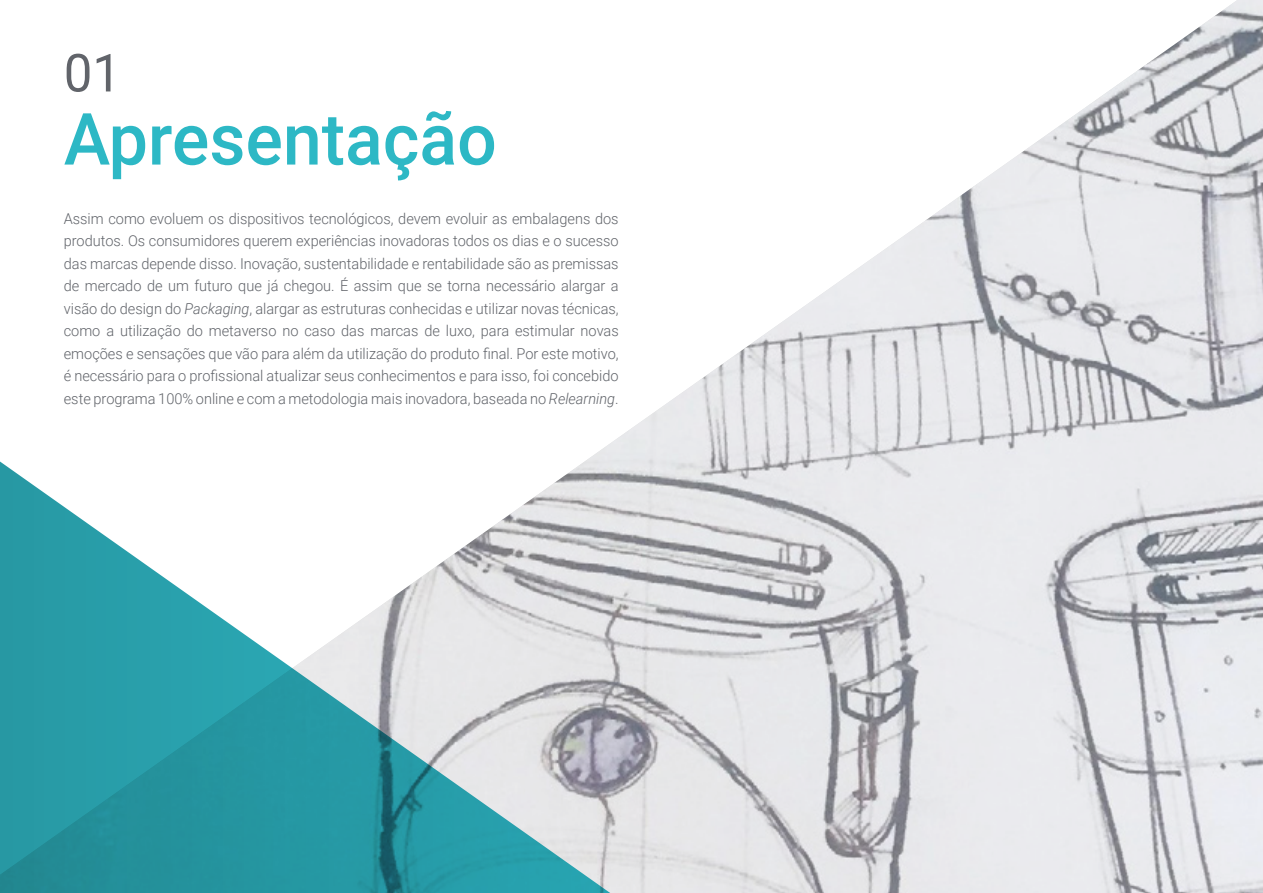
<style>
.page{position:relative;width:1263px;height:893px;background:#fff}
.page>*{position:absolute;margin:0;border:0;box-sizing:border-box;transform-origin:0 0}
.t1{font:500 72px "Roboto";color:#2db8c5}
.t2{font:52.5px "Roboto";color:#61646a}
.t3{font:300 15px/22.5px "Roboto";color:#61646a;text-align:justify}
.s1{font-style:italic}
</style>
<div class="page">
<img style="left:607px;top:0;width:656px;height:893px">
<svg style="left:0;top:446px;width:640px;height:447px"></svg>
<h2 class="t2" style="left:64px;top:36px;width:59px">01</h2>
<h1 class="t1" style="left:64px;top:89px;width:435px">Apresentação</h1>
<p class="t3" style="left:64px;top:207px;width:556px">Assim como evoluem os dispositivos tecnológicos, devem evoluir as embalagens dos produtos. Os consumidores querem experiências inovadoras todos os dias e o sucesso das marcas depende disso. Inovação, sustentabilidade e rentabilidade são as premissas de mercado de um futuro que já chegou. É assim que se torna necessário alargar a visão do design do <span class="s1">Packaging</span>, alargar as estruturas conhecidas e utilizar novas técnicas, como a utilização do metaverso no caso das marcas de luxo, para estimular novas emoções e sensações que vão para além da utilização do produto final. Por este motivo, é necessário para o profissional atualizar seus conhecimentos e para isso, foi concebido este programa 100% online e com a metodologia mais inovadora, baseada no <span class="s1">Relearning</span>.</p>
</div>
